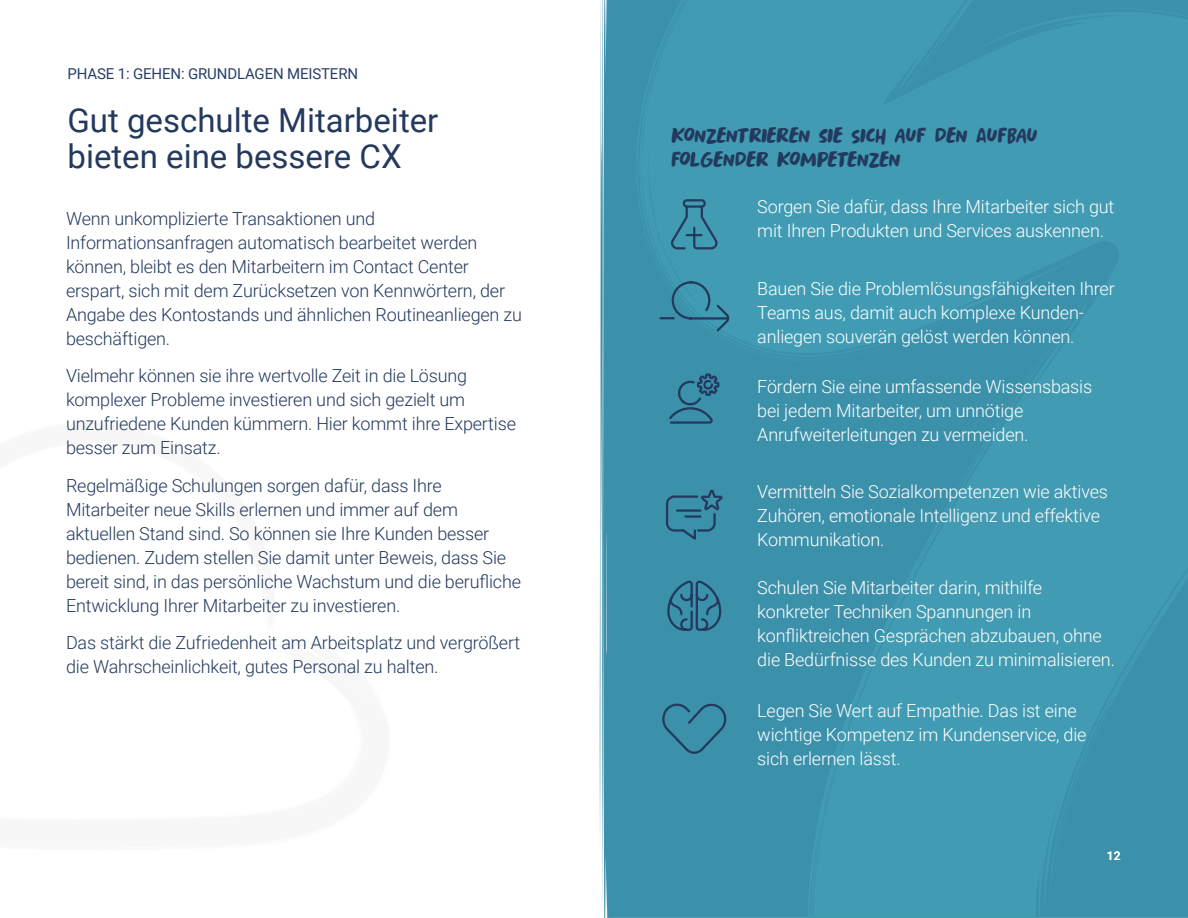
<style>
.page{position:relative;width:1188px;height:918px;background:#fff}
.page>*{position:absolute;margin:0;border:0;box-sizing:border-box;transform-origin:0 0}
.t1{font:33px/36px "Roboto";color:#23395d}
.t2{font:24px/24px "Springwood Brush";letter-spacing:-.04em;color:#23395d}
.t3{font:300 18px/24px "Roboto";letter-spacing:-.01em;color:#23395d}
.t4{font:300 18px/24px "Roboto";letter-spacing:-.01em;color:#fff}
.t5{font:15px "Roboto";letter-spacing:-.01em;color:#273f67}
.t6{font:500 12px "Roboto";color:#fff}
</style>
<div class="page">
<svg style="left:600px;top:0;width:35px;height:918px;background:#4897af"></svg>
<svg style="left:635px;top:0;width:553px;height:918px;background:#3e96ae"></svg>
<svg style="left:665px;top:487px;width:59px;height:56px;background:#36819d"></svg>
<svg style="left:666px;top:578px;width:56px;height:54px;background:#347a96"></svg>
<svg style="left:659px;top:700px;width:71px;height:55px;background:#3886a1"></svg>
<svg style="left:667px;top:372px;width:54px;height:53px;background:#367e9a"></svg>
<svg style="left:670px;top:198px;width:49px;height:53px;background:#3b89a2"></svg>
<svg style="left:658px;top:280px;width:74px;height:54px;background:#3b8ca5"></svg>
<p class="t5" style="left:68px;top:63px;width:292px">PHASE 1: GEHEN: GRUNDLAGEN MEISTERN</p>
<h1 class="t1" style="left:68px;top:101px;width:372px">Gut geschulte Mitarbeiter bieten eine bessere CX</h1>
<p class="t3" style="left:66px;top:206px;width:457px">Wenn unkomplizierte Transaktionen und Informationsanfragen automatisch bearbeitet werden können, bleibt es den Mitarbeitern im Contact Center erspart, sich mit dem Zurücksetzen von Kennwörtern, der Angabe des Kontostands und ähnlichen Routineanliegen zu beschäftigen.</p>
<p class="t3" style="left:66px;top:363px;width:451px">Vielmehr können sie ihre wertvolle Zeit in die Lösung komplexer Probleme investieren und sich gezielt um unzufriedene Kunden kümmern. Hier kommt ihre Expertise besser zum Einsatz.</p>
<p class="t3" style="left:66px;top:473px;width:457px">Regelmäßige Schulungen sorgen dafür, dass Ihre Mitarbeiter neue Skills erlernen und immer auf dem aktuellen Stand sind. So können sie Ihre Kunden besser bedienen. Zudem stellen Sie damit unter Beweis, dass Sie bereit sind, in das persönliche Wachstum und die berufliche Entwicklung Ihrer Mitarbeiter zu investieren.</p>
<p class="t3" style="left:66px;top:630px;width:456px">Das stärkt die Zufriedenheit am Arbeitsplatz und vergrößert die Wahrscheinlichkeit, gutes Personal zu halten.</p>
<h2 class="t2" style="left:671px;top:124px;width:368px">KONZENTRIEREN SIE SICH AUF DEN AUFBAU<br>FOLGENDER KOMPETENZEN</h2>
<p class="t4" style="left:757px;top:194px;width:359px">Sorgen Sie dafür, dass Ihre Mitarbeiter sich gut mit Ihren Produkten und Services auskennen.</p>
<p class="t4" style="left:757px;top:276px;width:359px">Bauen Sie die Problemlösungsfähigkeiten Ihrer<br>Teams aus, damit auch komplexe Kunden&shy;anliegen souverän gelöst werden können.</p>
<p class="t4" style="left:757px;top:374px;width:336px">Fördern Sie eine umfassende Wissensbasis bei jedem Mitarbeiter, um unnötige<br>Anrufweiterleitungen zu vermeiden.</p>
<p class="t4" style="left:757px;top:479px;width:352px">Vermitteln Sie Sozialkompetenzen wie aktives<br>Zuhören, emotionale Intelligenz und effektive<br>Kommunikation.</p>
<p class="t4" style="left:757px;top:575px;width:359px">Schulen Sie Mitarbeiter darin, mithilfe konkreter Techniken Spannungen in konfliktreichen Gesprächen abzubauen, ohne die Bedürfnisse des Kunden zu minimalisieren.</p>
<p class="t4" style="left:757px;top:698px;width:331px">Legen Sie Wert auf Empathie. Das ist eine wichtige Kompetenz im Kundenservice, die sich erlernen lässt.</p>
<p class="t6" style="left:1107px;top:847px;width:15px">12</p>
</div>
